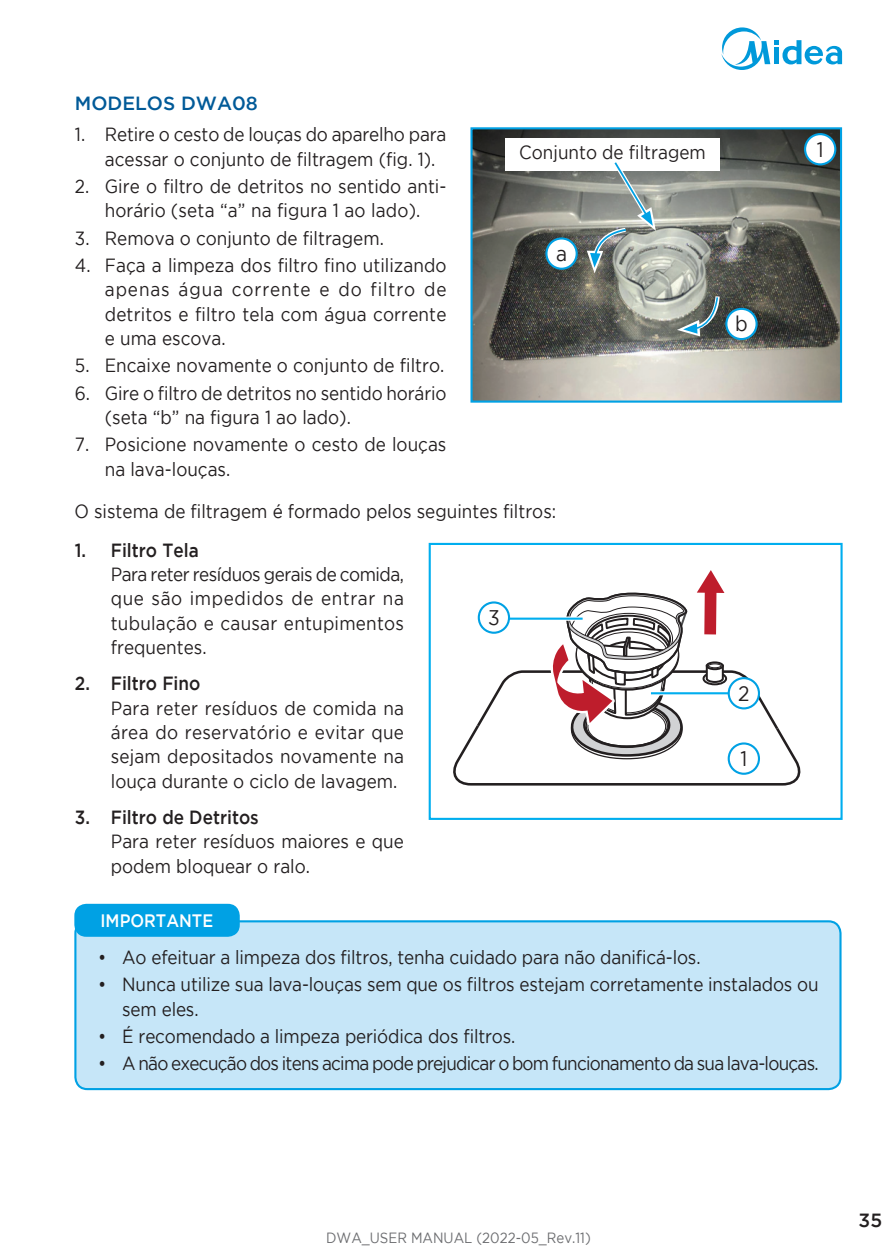
<style>
.page{position:relative;width:893px;height:1259px;background:#fff}
.page>*{position:absolute;margin:0;border:0;box-sizing:border-box;transform-origin:0 0}
.t1{font:21px "Gotham";color:#231f20;scale:.9 1}
.t2{font:18.9px/24.3px "Gotham";color:#231f20;scale:.9 1}
.t3{font:18.9px "Gotham";letter-spacing:-.045em;color:#231f20;scale:.9 1}
.t4{font:500 18.9px "Gotham";color:#231f20;scale:.9 1}
.t5{font:500 18.9px "Gotham";color:#015a98}
.t6{font:500 18.9px "Gotham";color:#231f20}
.t7{font:500 18px "Gotham";color:#fff;scale:.9 1}
.t8{font:14.7px "Gotham";color:#6c6d70;scale:.9 1}
</style>
<div class="page">
<svg style="left:721px;top:27px;width:121px;height:43px"></svg>
<div style="left:75px;top:921px;width:765px;height:168px;background:#c6e6f8;border-radius:12px"></div>
<div style="left:74px;top:920px;width:767px;height:170px;border:2px solid #00a1e4;border-radius:12px"></div>
<div style="left:74px;top:904px;width:166px;height:32px;background:#00a1e4;border-radius:12px"></div>
<svg style="left:453px;top:570px;width:348px;height:216px"></svg>
<div style="left:429px;top:543px;width:414px;height:277px;border:2px solid #00aeef"></div>
<div style="left:729px;top:743px;width:30px;height:30px;background:#fff;border-radius:50%"></div>
<div style="left:728px;top:742px;width:32px;height:33px;border:2px solid #00a1e4;border-radius:50%"></div>
<svg style="left:651px;top:691px;width:77px;height:4px"></svg>
<div style="left:494px;top:616px;width:89px;height:5px;background:#fff"></div>
<hr style="left:651px;top:692px;width:89px;height:2px;background:#00aeef">
<hr style="left:494px;top:617px;width:89px;height:3px;background:#00aeef">
<div style="left:729px;top:678px;width:30px;height:30px;background:#fff;border-radius:50%"></div>
<div style="left:728px;top:677px;width:32px;height:32px;border:2px solid #00a1e4;border-radius:50%"></div>
<div style="left:479px;top:602px;width:30px;height:31px;background:#fff;border-radius:50%"></div>
<div style="left:478px;top:601px;width:32px;height:33px;border:2px solid #00a1e4;border-radius:50%"></div>
<img style="left:473px;top:130px;width:366px;height:270px">
<div style="left:470px;top:127px;width:372px;height:276px;border:2px solid #00a1e4"></div>
<div style="left:805px;top:134px;width:30px;height:30px;background:#fff;border-radius:50%"></div>
<div style="left:804px;top:133px;width:32px;height:32px;border:2px solid #00a1e4;border-radius:50%"></div>
<div style="left:505px;top:138px;width:215px;height:32px;background:#fff"></div>
<div style="left:546px;top:238px;width:31px;height:31px;background:#fff;border-radius:50%"></div>
<div style="left:545px;top:237px;width:33px;height:33px;border:2px solid #00a1e4;border-radius:50%"></div>
<div style="left:726px;top:309px;width:31px;height:30px;background:#fff;border-radius:50%"></div>
<div style="left:725px;top:308px;width:33px;height:32px;border:2px solid #00a1e4;border-radius:50%"></div>
<svg style="left:677px;top:292px;width:45px;height:44px;background:#7b8987"></svg>
<svg style="left:587px;top:162px;width:69px;height:111px;background:#9ea7a4"></svg>
<p class="t5" style="left:75px;top:96px;width:185px">MODELOS DWA08</p>
<p class="t2" style="left:105px;top:124px;width:381px;text-indent:-30px">1. Retire o cesto de louças do aparelho para acessar o conjunto de filtragem (fig. 1).</p>
<p class="t2" style="left:75px;top:175px;width:414px;text-align:center">2. Gire o filtro de detritos no sentido anti&shy;horário (seta “a” na figura 1 ao lado).</p>
<p class="t2" style="left:75px;top:227px;width:345px">3. Remova o conjunto de filtragem.</p>
<p class="t2" style="left:105px;top:254px;width:381px;text-align:justify;text-indent:-30px">4. Faça a limpeza dos filtro fino utilizando apenas água corrente e do filtro de detritos e filtro tela com água corrente e uma escova.</p>
<p class="t2" style="left:75px;top:355px;width:412px">5. Encaixe novamente o conjunto de filtro.</p>
<p class="t2" style="left:105px;top:382px;width:381px;text-indent:-30px">6. Gire o filtro de detritos no sentido horário (seta “b” na figura 1 ao lado).</p>
<p class="t2" style="left:105px;top:434px;width:381px;text-indent:-30px">7. Posicione novamente o cesto de louças na lava-louças.</p>
<p class="t2" style="left:519px;top:141px;width:209px">Conjunto de filtragem</p>
<p class="t1" style="left:817px;top:141px;width:9px">1</p>
<p class="t1" style="left:556px;top:246px;width:14px">a</p>
<p class="t1" style="left:735px;top:316px;width:16px">b</p>
<p class="t2" style="left:74px;top:501px;width:537px">O sistema de filtragem é formado pelos seguintes filtros:</p>
<p class="t4" style="left:75px;top:543px;width:139px">1. Filtro Tela</p>
<p class="t2" style="left:111px;top:563px;width:327px;text-align:justify">Para reter resíduos gerais de comida, que são impedidos de entrar na tubulação e causar entupimentos frequentes.</p>
<p class="t4" style="left:75px;top:676px;width:141px">2. Filtro Fino</p>
<p class="t2" style="left:111px;top:697px;width:327px;text-align:justify">Para reter resíduos de comida na área do reservatório e evitar que sejam depositados novamente na louça durante o ciclo de lavagem.</p>
<p class="t4" style="left:75px;top:810px;width:206px">3. Filtro de Detritos</p>
<p class="t2" style="left:111px;top:830px;width:327px">Para reter resíduos maiores e que podem bloquear o ralo.</p>
<p class="t7" style="left:101px;top:913px;width:127px">IMPORTANTE</p>
<p class="t2" style="left:98px;top:946px;width:671px">• Ao efeituar a limpeza dos filtros, tenha cuidado para não danificá-los.</p>
<p class="t2" style="left:122px;top:974px;width:775px;text-indent:-24px">• Nunca utilize sua lava-louças sem que os filtros estejam corretamente instalados ou sem eles.</p>
<p class="t2" style="left:98px;top:1025px;width:465px">• É recomendado a limpeza periódica dos filtros.</p>
<p class="t3" style="left:98px;top:1056px;width:802px">• A não execução dos itens acima pode prejudicar o bom funcionamento da sua lava-louças.</p>
<p class="t1" style="left:488px;top:610px;width:14px">3</p>
<p class="t1" style="left:738px;top:685px;width:14px">2</p>
<p class="t1" style="left:740px;top:751px;width:9px">1</p>
<p class="t8" style="left:326px;top:1232px;width:296px">DWA_USER MANUAL (2022-05_Rev.11)</p>
<p class="t6" style="left:858px;top:1213px;width:25px">35</p>
</div>
